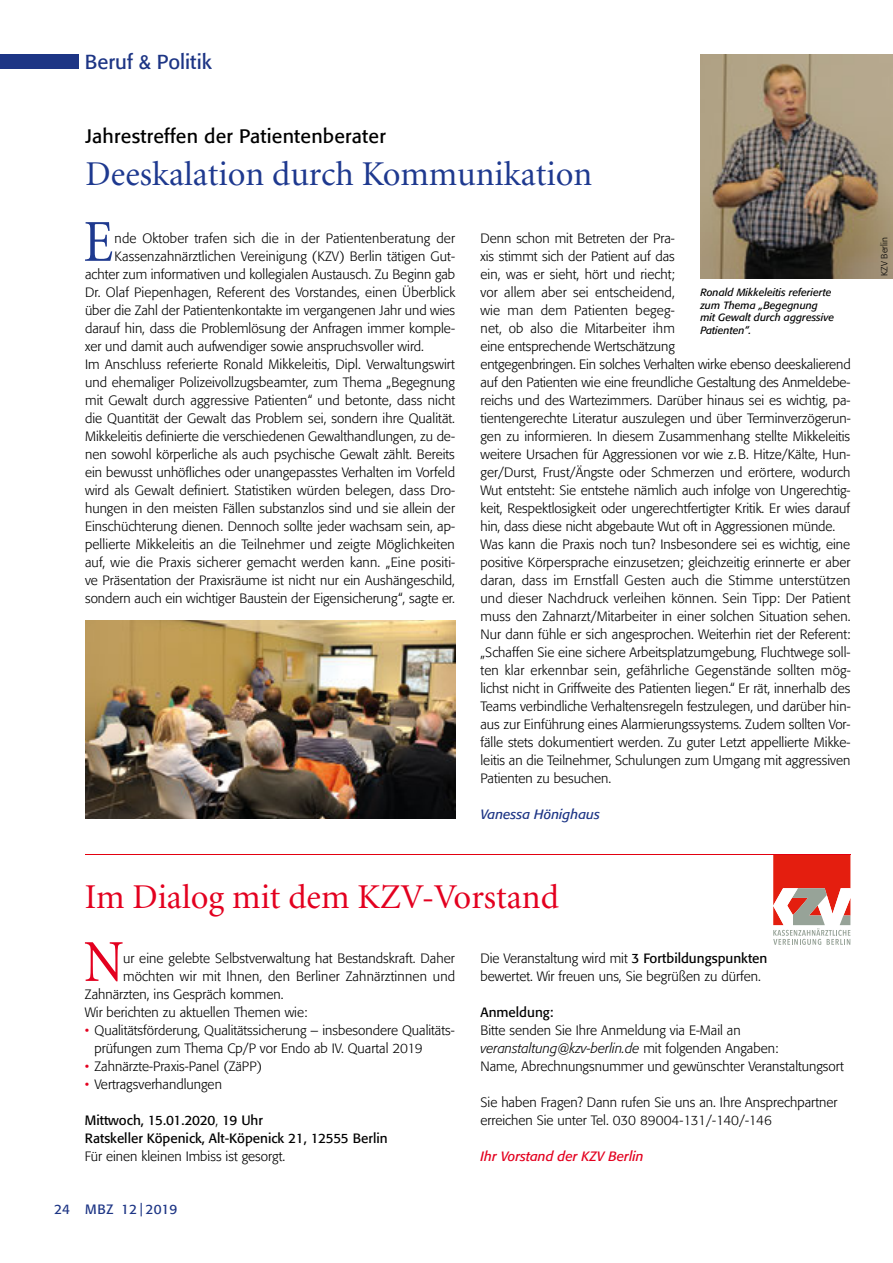
<style>
.page{position:relative;width:893px;height:1263px;background:#fff}
.page>*{position:absolute;margin:0;border:0;box-sizing:border-box;transform-origin:0 0}
.t1{font:59.55px "Minion";color:#1e398f;scale:.9 1}
.t2{font:59.55px "Minion";color:#e3001f;scale:.9 1}
.t3{font:34.5px "Minion";color:#1e398f}
.t4{font:34.5px "Minion";color:#e3001f}
.t5{font:20.25px "Formata";color:#1d3585}
.t6{font:19.5px "Formata";letter-spacing:.01em;color:#000}
.t7{font:300 13.5px/18px "Formata";color:#000}
.t8{font:13.5px/18px "Formata";color:#000}
.t9{font:italic 13.5px "Formata";color:#e3001f}
.t10{font:italic 13.5px "Formata";color:#1d3585}
.t11{font:13.5px "Formata";letter-spacing:.02em;color:#1d3585}
.t12{font:italic 10.5px/12.6px "Formata";color:#000}
.t13{font:300 9px "Formata";color:#000}
.s1{font-weight:400}
.s2{font-style:italic}
.s3{color:#e3001f}
.s4{font-weight:300}
</style>
<div class="page">
<div style="left:0;top:54px;width:79px;height:14px;background:#1d3585"></div>
<img style="left:86px;top:621px;width:369px;height:198px">
<img style="left:700px;top:54px;width:193px;height:225px">
<svg style="left:773px;top:855px;width:77px;height:90px"></svg>
<hr style="left:85px;top:854px;width:765px;height:1px;background:#e3000f">
<h3 class="t5" style="left:85px;top:49px;width:129px">Beruf &amp; Politik</h3>
<h3 class="t6" style="left:86px;top:124px;width:302px">Jahrestreffen der Patientenberater</h3>
<h2 class="t3" style="left:86px;top:157px;width:508px">Deeskalation durch Kommunikation</h2>
<h1 class="t1" style="left:84px;top:212px;width:34px">E</h1>
<p class="t7" style="left:115px;top:229px;width:342px">nde Oktober trafen sich die in der Patientenberatung der</p>
<p class="t7" style="left:114px;top:247px;width:342px">Kassenzahnärztlichen Vereinigung (KZV) Berlin tätigen Gut-</p>
<p class="t7" style="left:85px;top:265px;width:372px">achter zum informativen und kollegialen Austausch. Zu Beginn gab</p>
<p class="t7" style="left:85px;top:283px;width:372px">Dr. Olaf Piepenhagen, Referent des Vorstandes, einen Überblick</p>
<p class="t7" style="left:85px;top:301px;width:372px">über die Zahl der Patientenkontakte im vergangenen Jahr und wies</p>
<p class="t7" style="left:85px;top:319px;width:371px">darauf hin, dass die Problemlösung der Anfragen immer komple-</p>
<p class="t7" style="left:85px;top:337px;width:341px">xer und damit auch aufwendiger sowie anspruchsvoller wird.</p>
<p class="t7" style="left:85px;top:355px;width:371px">Im Anschluss referierte Ronald Mikkeleitis, Dipl. Verwaltungswirt</p>
<p class="t7" style="left:85px;top:373px;width:371px">und ehemaliger Polizeivollzugsbeamter, zum Thema „Begegnung</p>
<p class="t7" style="left:85px;top:391px;width:372px">mit Gewalt durch aggressive Patienten“ und betonte, dass nicht</p>
<p class="t7" style="left:85px;top:409px;width:371px">die Quantität der Gewalt das Problem sei, sondern ihre Qualität.</p>
<p class="t7" style="left:85px;top:427px;width:371px">Mikkeleitis definierte die verschiedenen Gewalthandlungen, zu de-</p>
<p class="t7" style="left:85px;top:445px;width:371px">nen sowohl körperliche als auch psychische Gewalt zählt. Bereits</p>
<p class="t7" style="left:85px;top:463px;width:371px">ein bewusst unhöfliches oder unangepasstes Verhalten im Vorfeld</p>
<p class="t7" style="left:85px;top:481px;width:372px">wird als Gewalt definiert. Statistiken würden belegen, dass Dro-</p>
<p class="t7" style="left:85px;top:499px;width:371px">hungen in den meisten Fällen substanzlos sind und sie allein der</p>
<p class="t7" style="left:85px;top:517px;width:371px">Einschüchterung dienen. Dennoch sollte jeder wachsam sein, ap-</p>
<p class="t7" style="left:85px;top:535px;width:371px">pellierte Mikkeleitis an die Teilnehmer und zeigte Möglichkeiten</p>
<p class="t7" style="left:85px;top:553px;width:372px">auf, wie die Praxis sicherer gemacht werden kann. „Eine positi-</p>
<p class="t7" style="left:85px;top:571px;width:371px">ve Präsentation der Praxisräume ist nicht nur ein Aushängeschild,</p>
<p class="t7" style="left:85px;top:589px;width:371px">sondern auch ein wichtiger Baustein der Eigensicherung“, sagte er.</p>
<p class="t7" style="left:480px;top:229px;width:372px">Denn schon mit Betreten der Pra-<br>xis stimmt sich der Patient auf das<br>ein, was er sieht, hört und riecht;<br>vor allem aber sei entscheidend,<br>wie man dem Patienten begeg-<br>net, ob also die Mitarbeiter ihm<br>eine entsprechende Wertschätzung<br>entgegenbringen. Ein solches Verhalten wirke ebenso deeskalierend auf den Patienten wie eine freundliche Gestaltung des Anmeldebe&shy;reichs und des Wartezimmers. Darüber hinaus sei es wichtig, pa&shy;tientengerechte Literatur auszulegen und über Terminverzögerun&shy;gen zu informieren. In diesem Zusammenhang stellte Mikkeleitis weitere Ursachen für Aggressionen vor wie z.B. Hitze/Kälte, Hun&shy;ger/Durst, Frust/Ängste oder Schmerzen und erörtere, wodurch Wut entsteht: Sie entstehe nämlich auch infolge von Ungerechtig&shy;keit, Respek t losigkeit oder ungerechtfertigter Kritik. Er wies darauf hin, dass diese nicht abgebaute Wut oft in Aggressionen münde.<br>Was kann die Praxis noch tun? Insbesondere sei es wichtig, eine positive Körpersprache einzusetzen; gleichzeitig erinnerte er aber daran, dass im Ernstfall Gesten auch die Stimme unterstützen und dieser Nachdruck verleihen können. Sein Tipp: Der Patient muss den Zahnarzt/Mitarbeiter in einer solchen Situation sehen.<br>Nur dann fühle er sich angesprochen. Weiterhin riet der Referent: „Schaffen Sie eine sichere Arbeitsplatzumgebung, Fluchtwege soll&shy;ten klar erkennbar sein, gefährliche Gegenstände sollten mög&shy;lichst nicht in Griffweite des Patienten liegen.“ Er rät, innerhalb des Teams verbindliche Verhaltensregeln festzulegen, und darüber hin&shy;aus zur Einführung eines Alarmierungssystems. Zudem sollten Vor&shy;fälle stets dokumentiert werden. Zu guter Letzt appellierte Mikke&shy;leitis an die Teilnehmer, Schulungen zum Umgang mit aggressiven Patienten zu besuchen.</p>
<p class="t10" style="left:480px;top:806px;width:121px">Vanessa Hönighaus</p>
<p class="t12" style="left:700px;top:286px;width:135px">Ronald Mikkeleitis referierte zum Thema „Begegnung mit Gewalt durch aggressive<br>Patienten“.</p>
<h2 class="t4" style="left:85px;top:880px;width:476px">Im Dialog mit dem KZV-Vorstand</h2>
<h1 class="t2" style="left:84px;top:932px;width:46px">N</h1>
<p class="t7" style="left:123px;top:949px;width:333px">ur eine gelebte Selbstverwaltung hat Bestandskraft. Daher</p>
<p class="t7" style="left:480px;top:949px;width:288px">Die Veranstaltung wird mit <span class="s1">3 Fortbildungspunkten </span>bewertet. Wir freuen uns, Sie begrüßen zu dürfen.</p>
<p class="t8" style="left:480px;top:1003px;width:75px">Anmeldung:</p>
<p class="t7" style="left:480px;top:1021px;width:365px">Bitte senden Sie Ihre Anmeldung via E-Mail an <span class="s2">veranstaltung@kzv-berlin.de</span> mit folgenden Angaben:<br>Name, Abrechnungsnummer und gewünschter Veranstaltungsort</p>
<p class="t7" style="left:480px;top:1093px;width:358px">Sie haben Fragen? Dann rufen Sie uns an. Ihre Ansprechpartner erreichen Sie unter Tel. 030 89004-131/-140/-146</p>
<p class="t9" style="left:480px;top:1148px;width:165px">Ihr Vorstand der KZV Berlin</p>
<p class="t7" style="left:123px;top:967px;width:334px">möchten wir mit Ihnen, den Berliner Zahnärztinnen und</p>
<p class="t7" style="left:85px;top:985px;width:200px">Zahnärzten, ins Gespräch kommen.</p>
<p class="t7" style="left:85px;top:1003px;width:224px">Wir berichten zu aktuellen Themen wie:</p>
<p class="t7" style="left:95px;top:1021px;width:362px;text-indent:-10px"><span class="s3">•</span> Qualitätsförderung, Qualitätssicherung – insbesondere Qualitäts&shy;prüfungen zum Thema Cp/P vor Endo ab IV. Quartal 2019</p>
<p class="t7" style="left:85px;top:1057px;width:179px"><span class="s3">•</span> Zahnärzte-Praxis-Panel (ZäPP)</p>
<p class="t7" style="left:85px;top:1075px;width:139px"><span class="s3">•</span> Vertragsverhandlungen</p>
<p class="t8" style="left:85px;top:1111px;width:304px">Mittwoch, 15.01.2020<span class="s4">,</span> 19 Uhr<br>Ratskeller Köpenick, Alt-Köpenick 21, 12555 Berlin</p>
<p class="t7" style="left:85px;top:1147px;width:202px">Für einen kleinen Imbiss ist gesorgt.</p>
<p class="t11" style="left:54px;top:1201px;width:125px">24 MBZ 12 | 2019</p>
<p class="t13" style="left:879px;top:276px;width:40px;rotate:-90deg">KZV Berlin</p>
</div>
